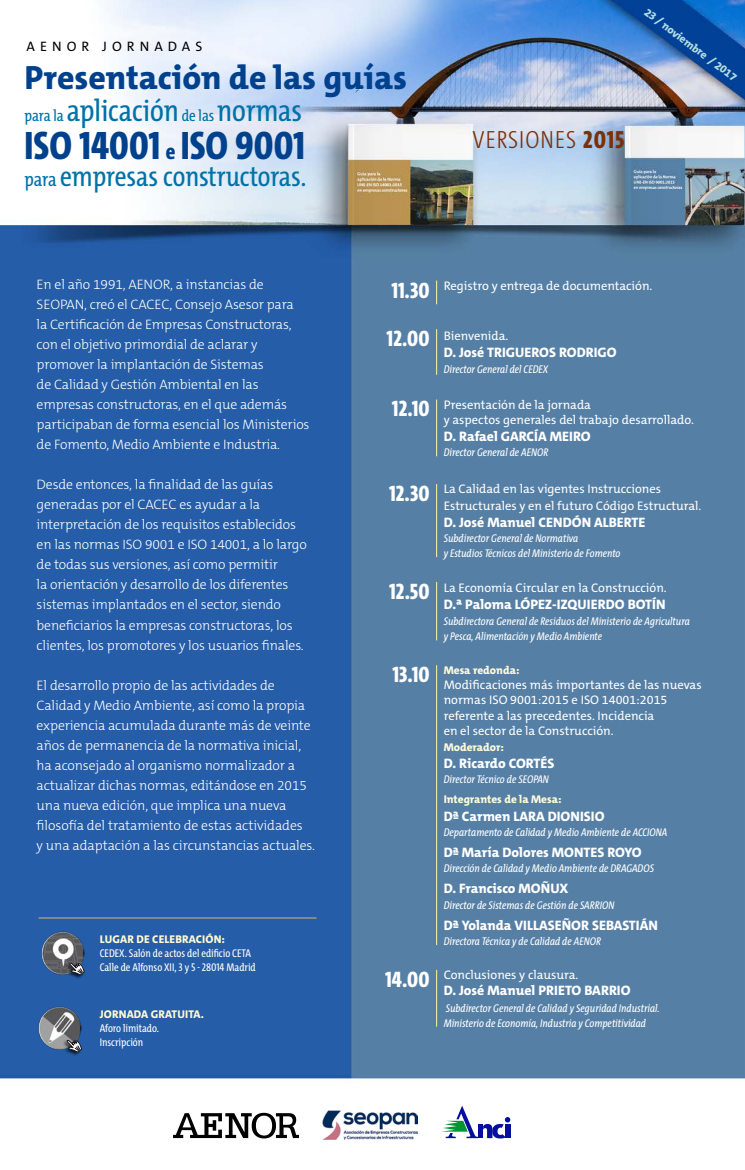
<style>
.page{position:relative;width:745px;height:1170px;background:#fff}
.page>*{position:absolute;margin:0;border:0;box-sizing:border-box;transform-origin:0 0}
.t1{font:800 40px "The Mix Cd";color:#00418d}
.t2{font:800 33.75px "The Mix C5";color:#00418d}
.t3{font:31.25px "The Mix Cd";color:#0072a8}
.t4{font:28.75px "The Mix Cd";color:#0072a8}
.t5{font:300 25px "The Mix Cd";letter-spacing:.04em;color:#7a310b}
.t6{font:300 13.75px/20px "The Mix C5";letter-spacing:-.01em;color:#fff}
.t7{font:800 13.75px "The Mix C5";color:#fff}
.t8{font:13.75px "The Mix C5";letter-spacing:.37em;color:#000}
.t9{font:12.5px/15px "The Mix C5";color:#fff}
.t10{font:italic 11.25px/15px "The Mix Cd";color:#fff}
.t11{font:11.25px/13.8px "The Mix Cd";color:#fff}
.t12{font:800 11.25px "The Mix C5";color:#fffbdb}
.t13{font:800 11.25px "The Mix C5";letter-spacing:.015em;color:#fffad1}
.t14{font:800 11.25px "The Mix C5";color:#b2dde1}
.s1{font-size:16.25px}
.s2{font-size:22.5px}
.s3{font-size:20px}
.s4{font-weight:800}
.s5{font-family:"The Mix Cd";font-weight:800;font-size:22.5px}
.s6{font-family:"The Mix Cd";font-size:22.5px;color:#fff}
</style>
<div class="page">
<img style="left:0;top:0;width:744px;height:1140px">
<img style="left:39px;top:1005px;width:43px;height:44px">
<img style="left:41px;top:930px;width:43px;height:44px">
<div style="left:65px;top:962px;width:20px;height:17px;background:#000;opacity:.75"></div>
<svg style="left:69px;top:962px;width:16px;height:13px"></svg>
<div style="left:62px;top:1039px;width:21px;height:17px;background:#000;opacity:.75"></div>
<svg style="left:66px;top:1039px;width:16px;height:13px"></svg>
<hr style="left:39px;top:917px;width:277px;height:1px;background:#d5ba6b">
<svg style="left:173px;top:1112px;width:126px;height:26px"></svg>
<svg style="left:436px;top:280px;width:1px;height:24px"></svg>
<hr style="left:436px;top:329px;width:1px;height:45px;background:#fff59b">
<hr style="left:436px;top:399px;width:1px;height:57px;background:#fff59b">
<hr style="left:436px;top:484px;width:1px;height:73px;background:#fff59b">
<hr style="left:436px;top:582px;width:1px;height:58px;background:#fff59b">
<hr style="left:436px;top:665px;width:1px;height:279px;background:#fff59b">
<hr style="left:436px;top:969px;width:1px;height:57px;background:#fff59b">
<img style="left:322px;top:1110px;width:95px;height:29px">
<svg style="left:441px;top:1105px;width:69px;height:33px"></svg>
<p class="t8" style="left:26px;top:37px;width:177px">AENOR JORNADAS</p>
<h2 class="t2" style="left:25px;top:56px;width:383px">Presentación de las guías</h2>
<h3 class="t3" style="left:25px;top:90px;width:279px"><span class="s1">para la</span> aplicación <span class="s1">de las</span> normas</h3>
<h1 class="t1" style="left:25px;top:120px;width:282px">ISO 14001 <span class="s2">e</span> ISO 9001</h1>
<h3 class="t4" style="left:25px;top:157px;width:283px"><span class="s3">para</span> empresas constructoras.</h3>
<h3 class="t5" style="left:472px;top:123px;width:153px">VERSIONES <span class="s4">2015</span></h3>
<p class="t14" style="left:649px;top:5px;width:114px;rotate:37deg">23 / noviembre / 2017</p>
<p class="t6" style="left:37px;top:274px;width:274px">En el año 1991, AENOR, a instancias de SEOPAN, creó el CACEC, Consejo Asesor para<br>la Certificación de Empresas Constructoras, con el objetivo primordial de aclarar y promover la implantación de Sistemas<br>de Calidad y Gestión Ambiental en las empresas constructoras, en el que además participaban de forma esencial los Ministerios de Fomento, Medio Ambiente e Industria.</p>
<p class="t6" style="left:37px;top:475px;width:271px">Desde entonces, la finalidad de las guías generadas por el CACEC es ayudar a la interpretación de los requisitos establecidos en las normas ISO 9001 e ISO 14001, a lo largo de todas sus versiones, así como permitir<br>la orientación y desarrollo de los diferentes sistemas implantados en el sector, siendo beneficiarios la empresas constructoras, los clientes, los promotores y los usuarios finales.</p>
<p class="t6" style="left:37px;top:675px;width:280px">El desarrollo propio de las actividades de Calidad y Medio Ambiente, así como la propia experiencia acumulada durante más de veinte años de permanencia de la normativa inicial, ha aconsejado al organismo normalizador a actualizar dichas normas, editándose en 2015 una nueva edición, que implica una nueva filosofía del tratamiento de estas actividades<br>y una adaptación a las circunstancias actuales.</p>
<p class="t13" style="left:100px;top:932px;width:127px">LUGAR DE CELEBRACIÓN:</p>
<p class="t11" style="left:100px;top:946px;width:157px">CEDEX. Salón de actos del edificio CETA<br>Calle de Alfonso XII, 3 y 5 - 28014 Madrid</p>
<p class="t13" style="left:100px;top:1007px;width:106px">JORNADA GRATUITA.</p>
<p class="t11" style="left:100px;top:1020px;width:61px">Aforo limitado.<br>Inscripción</p>
<p class="t9" style="left:391px;top:278px;width:262px"><span class="s5">11.30</span> Registro y entrega de documentación.</p>
<p class="t9" style="left:386px;top:328px;width:123px"><span class="s5">12.00</span> Bienvenida.</p>
<p class="t7" style="left:443px;top:343px;width:174px">D. José TRIGUEROS RODRIGO</p>
<p class="t10" style="left:443px;top:361px;width:106px">Director General del CEDEX</p>
<p class="t9" style="left:443px;top:397px;width:251px;text-indent:-52px"><span class="s5">12.10</span> Presentación de la jornada<br>y aspectos generales del trabajo desarrollado.</p>
<p class="t7" style="left:443px;top:428px;width:148px">D. Rafael GARCÍA MEIRO</p>
<p class="t10" style="left:443px;top:444px;width:106px">Director General de AENOR</p>
<p class="t9" style="left:443px;top:481px;width:259px;line-height:16.2px;text-indent:-54px"><span class="s5">12.30</span> La Calidad en las vigentes Instrucciones<br>Estructurales y en el futuro Código Estructural.</p>
<p class="t7" style="left:443px;top:513px;width:203px">D. José Manuel CENDÓN ALBERTE</p>
<p class="t10" style="left:443px;top:530px;width:178px">Subdirector General de Normativa<br>y Estudios Técnicos del Ministerio de Fomento</p>
<p class="t9" style="left:389px;top:580px;width:279px"><span class="s5">12.50</span> La Economía Circular en la Construcción.</p>
<p class="t7" style="left:443px;top:595px;width:223px">D.ª Paloma LÓPEZ-IZQUIERDO BOTÍN</p>
<p class="t10" style="left:443px;top:613px;width:247px">Subdirectora General de Residuos del Ministerio de Agricultura y Pesca, Alimentación y Medio Ambiente</p>
<p class="t12" style="left:392px;top:663px;width:128px"><span class="s6">13.10</span> Mesa redonda:</p>
<p class="t9" style="left:443px;top:677px;width:259px">Modificaciones más importantes de las nuevas normas ISO 9001:2015 e ISO 14001:2015 referente a las precedentes. Incidencia<br>en el sector de la Construcción.</p>
<p class="t12" style="left:443px;top:739px;width:62px">Moderador:</p>
<p class="t7" style="left:443px;top:754px;width:112px">D. Ricardo CORTÉS</p>
<p class="t10" style="left:443px;top:771px;width:107px">Director Técnico de SEOPAN</p>
<p class="t12" style="left:443px;top:792px;width:119px">Integrantes de la Mesa:</p>
<p class="t7" style="left:443px;top:807px;width:162px">Dª Carmen LARA DIONISIO</p>
<p class="t10" style="left:443px;top:823px;width:225px">Departamento de Calidad y Medio Ambiente de ACCIONA</p>
<p class="t7" style="left:443px;top:843px;width:199px">Dª María Dolores MONTES ROYO</p>
<p class="t10" style="left:443px;top:859px;width:212px">Dirección de Calidad y Medio Ambiente de DRAGADOS</p>
<p class="t7" style="left:443px;top:879px;width:126px">D. Francisco MOÑUX</p>
<p class="t10" style="left:443px;top:897px;width:172px">Director de Sistemas de Gestión de SARRION</p>
<p class="t7" style="left:443px;top:916px;width:215px">Dª Yolanda VILLASEÑOR SEBASTIÁN</p>
<p class="t10" style="left:443px;top:933px;width:158px">Directora Técnica y de Calidad de AENOR</p>
<p class="t9" style="left:385px;top:967px;width:194px"><span class="s5">14.00</span> Conclusiones y clausura.</p>
<p class="t7" style="left:443px;top:981px;width:188px">D. José Manuel PRIETO BARRIO</p>
<p class="t10" style="left:443px;top:999px;width:217px">Subdirector General de Calidad y Seguridad Industrial.<br>Ministerio de Economía, Industria y Competitividad</p>
</div>
